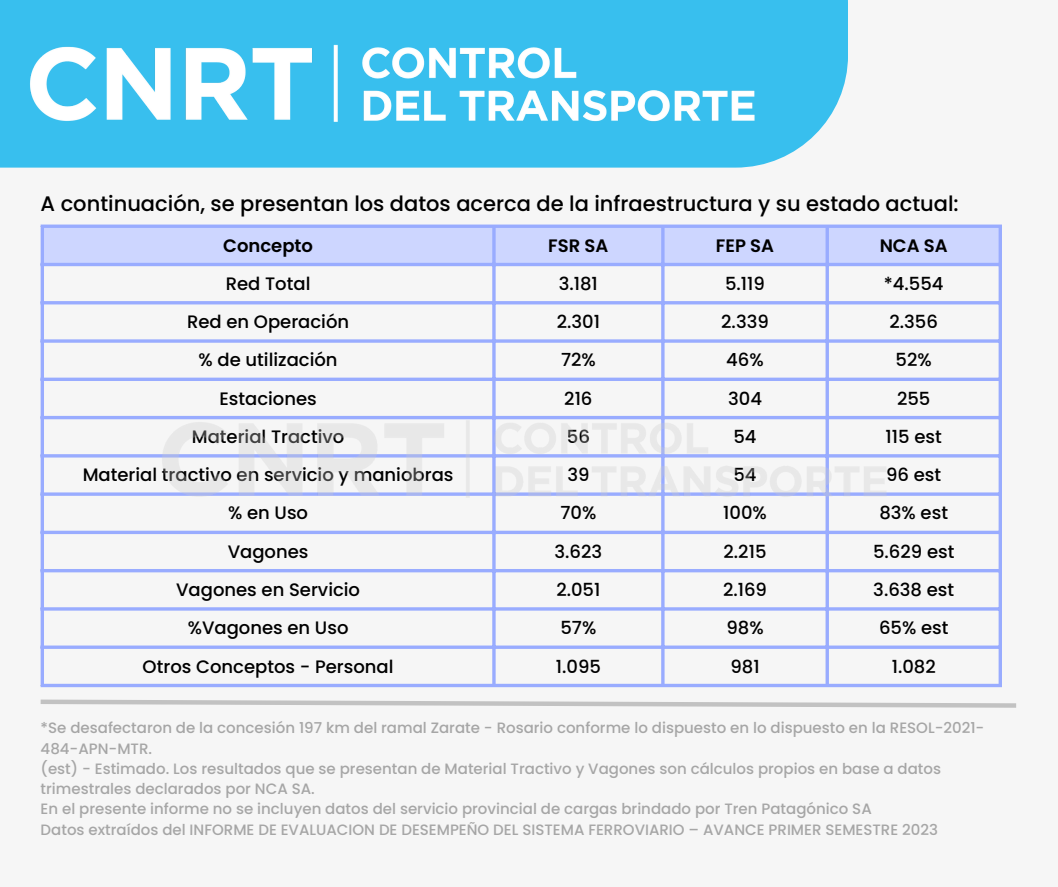
<style>
.page{position:relative;width:1058px;height:887px;background:#fff}
.page>*{position:absolute;margin:0;border:0;box-sizing:border-box;transform-origin:0 0}
.t1{font:500 21px "Poppins";color:#000}
.t2{font:500 18px "Poppins";color:#000}
.t3{font:600 18px "Poppins";color:#000}
.t4{font:500 15px/20.2px "Poppins";color:#a6a6a6}
</style>
<div class="page">
<div style="left:0;top:0;width:1058px;height:886px;background:#f6f6f6"></div>
<div style="left:0;top:0;width:847px;height:168px;background:#38bfee"></div>
<img style="left:30px;top:44px;width:725px;height:78px">
<svg style="left:40px;top:699px;width:976px;height:8px"></svg>
<div style="left:44px;top:228px;width:954px;height:35px;background:#cdd6ff"></div>
<hr style="left:41px;top:228px;width:3px;height:455px;background:#99acff">
<hr style="left:492px;top:228px;width:3px;height:455px;background:#99acff">
<hr style="left:661px;top:228px;width:3px;height:455px;background:#99acff">
<svg style="left:825px;top:228px;width:4px;height:455px"></svg>
<svg style="left:998px;top:228px;width:4px;height:455px;background:#a6b6fd"></svg>
<svg style="left:41px;top:224px;width:961px;height:4px;background:#a6b6fd"></svg>
<hr style="left:41px;top:263px;width:961px;height:3px;background:#99acff">
<hr style="left:41px;top:301px;width:961px;height:3px;background:#99acff">
<svg style="left:44px;top:339px;width:958px;height:4px;background:#a7b7fd"></svg>
<svg style="left:44px;top:377px;width:958px;height:4px;background:#a7b7fd"></svg>
<hr style="left:41px;top:416px;width:961px;height:3px;background:#99acff">
<hr style="left:41px;top:454px;width:961px;height:3px;background:#99acff">
<svg style="left:44px;top:492px;width:958px;height:4px"></svg>
<svg style="left:44px;top:530px;width:958px;height:4px;background:#a9b9fd"></svg>
<hr style="left:41px;top:569px;width:961px;height:3px;background:#99acff">
<hr style="left:41px;top:607px;width:961px;height:3px;background:#99acff">
<svg style="left:44px;top:645px;width:958px;height:4px;background:#a7b7fd"></svg>
<svg style="left:41px;top:683px;width:961px;height:4px;background:#abbafd"></svg>
<img style="left:132px;top:394px;width:794px;height:123px">
<h1 class="t1" style="left:41px;top:189px;width:919px">A continuación, se presentan los datos acerca de la infraestructura y su estado actual:</h1>
<p class="t3" style="left:223px;top:233px;width:91px">Concepto</p>
<p class="t3" style="left:548px;top:233px;width:62px">FSR SA</p>
<p class="t3" style="left:716px;top:233px;width:60px">FEP SA</p>
<p class="t3" style="left:879px;top:233px;width:70px">NCA SA</p>
<p class="t2" style="left:226px;top:271px;width:86px">Red Total</p>
<p class="t2" style="left:559px;top:271px;width:41px">3.181</p>
<p class="t2" style="left:725px;top:271px;width:41px">5.119</p>
<p class="t2" style="left:883px;top:271px;width:61px">*4.554</p>
<p class="t2" style="left:187px;top:309px;width:164px">Red en Operación</p>
<p class="t2" style="left:557px;top:309px;width:45px">2.301</p>
<p class="t2" style="left:721px;top:309px;width:49px">2.339</p>
<p class="t2" style="left:889px;top:309px;width:50px">2.356</p>
<p class="t2" style="left:199px;top:347px;width:140px">% de utilización</p>
<p class="t2" style="left:561px;top:347px;width:36px">72%</p>
<p class="t2" style="left:726px;top:347px;width:39px">46%</p>
<p class="t2" style="left:895px;top:347px;width:38px">52%</p>
<p class="t2" style="left:219px;top:386px;width:99px">Estaciones</p>
<p class="t2" style="left:564px;top:386px;width:30px">216</p>
<p class="t2" style="left:728px;top:386px;width:35px">304</p>
<p class="t2" style="left:897px;top:386px;width:35px">255</p>
<p class="t2" style="left:192px;top:424px;width:154px">Material Tractivo</p>
<p class="t2" style="left:567px;top:424px;width:25px">56</p>
<p class="t2" style="left:733px;top:424px;width:25px">54</p>
<p class="t2" style="left:885px;top:424px;width:58px">115 est</p>
<p class="t2" style="left:83px;top:462px;width:372px">Material tractivo en servicio y maniobras</p>
<p class="t2" style="left:567px;top:462px;width:24px">39</p>
<p class="t2" style="left:733px;top:462px;width:25px">54</p>
<p class="t2" style="left:886px;top:462px;width:57px">96 est</p>
<p class="t2" style="left:228px;top:500px;width:81px">% en Uso</p>
<p class="t2" style="left:560px;top:500px;width:37px">70%</p>
<p class="t2" style="left:723px;top:500px;width:45px">100%</p>
<p class="t2" style="left:879px;top:500px;width:70px">83% est</p>
<p class="t2" style="left:228px;top:539px;width:82px">Vagones</p>
<p class="t2" style="left:554px;top:539px;width:49px">3.623</p>
<p class="t2" style="left:723px;top:539px;width:44px">2.215</p>
<p class="t2" style="left:873px;top:539px;width:83px">5.629 est</p>
<p class="t2" style="left:176px;top:577px;width:185px">Vagones en Servicio</p>
<p class="t2" style="left:556px;top:577px;width:46px">2.051</p>
<p class="t2" style="left:723px;top:577px;width:46px">2.169</p>
<p class="t2" style="left:873px;top:577px;width:82px">3.638 est</p>
<p class="t2" style="left:188px;top:615px;width:162px">%Vagones en Uso</p>
<p class="t2" style="left:560px;top:615px;width:37px">57%</p>
<p class="t2" style="left:726px;top:615px;width:39px">98%</p>
<p class="t2" style="left:879px;top:615px;width:71px">65% est</p>
<p class="t2" style="left:143px;top:653px;width:252px">Otros Conceptos - Personal</p>
<p class="t2" style="left:556px;top:653px;width:47px">1.095</p>
<p class="t2" style="left:730px;top:653px;width:31px">981</p>
<p class="t2" style="left:891px;top:653px;width:46px">1.082</p>
<p class="t4" style="left:41px;top:718px;width:945px">*Se desafectaron de la concesión 197 km del ramal Zarate - Rosario conforme lo dispuesto en lo dispuesto en la RESOL-2021-<br>484-APN-MTR.</p>
<p class="t4" style="left:41px;top:758px;width:902px">(est) - Estimado. Los resultados que se presentan de Material Tractivo y Vagones son cálculos propios en base a datos trimestrales declarados por NCA SA.</p>
<p class="t4" style="left:41px;top:799px;width:832px">En el presente informe no se incluyen datos del servicio provincial de cargas brindado por Tren Patagónico SA</p>
<p class="t4" style="left:41px;top:819px;width:899px">Datos extraídos del INFORME DE EVALUACION DE DESEMPEÑO DEL SISTEMA FERROVIARIO – AVANCE PRIMER SEMESTRE 2023</p>
</div>
